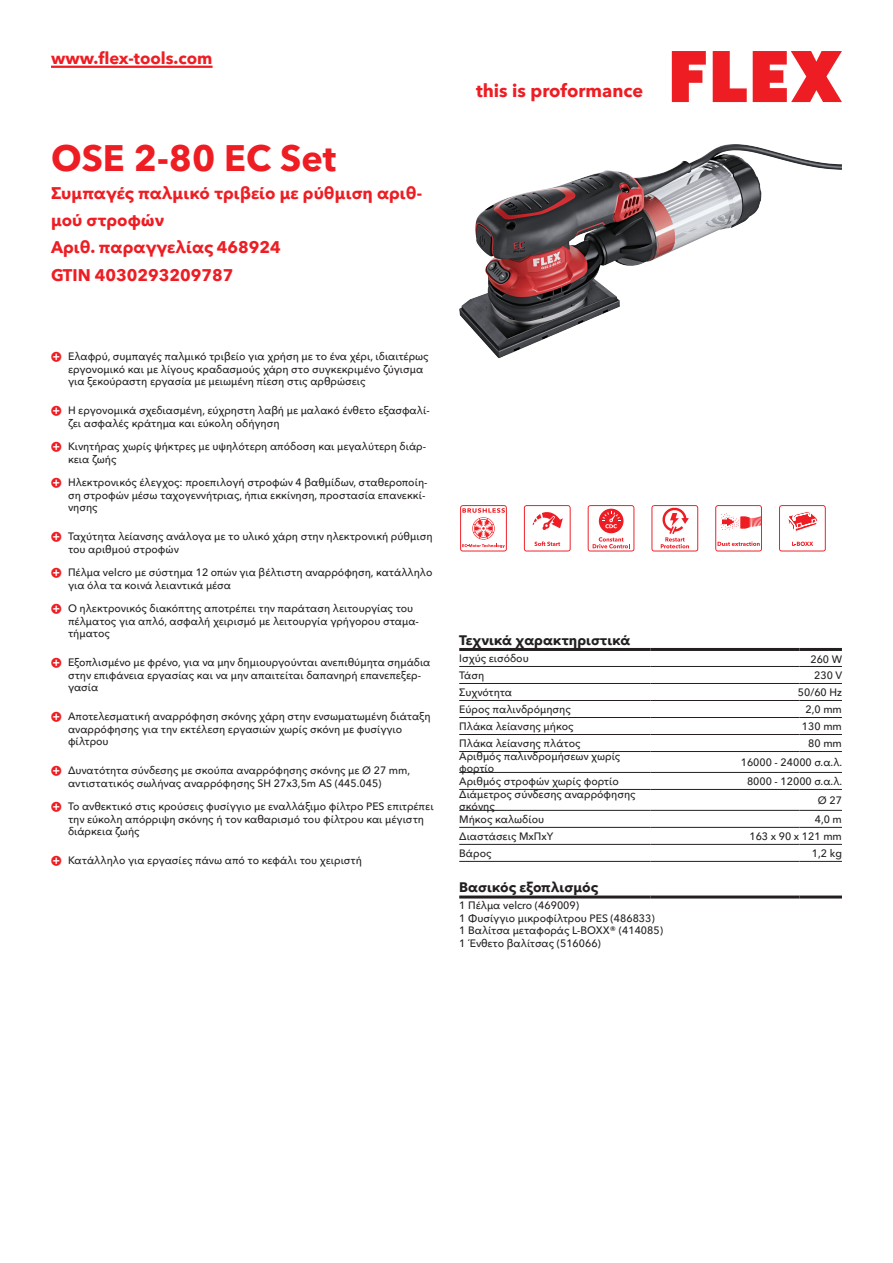
<style>
.page{position:relative;width:893px;height:1263px;background:#fff}
.page>*{position:absolute;margin:0;border:0;box-sizing:border-box;transform-origin:0 0}
.CB_AF_Product-name{font:700 36px "Avenir Next W1 G";color:#ee1d23}
.t1{font:700 18px "Avenir Next W1 G";color:#ee1d23}
.CB_AF_Product-short{font:700 16.5px/27px "Avenir Next W1 G";color:#ee1d23}
.CB_AF_Order-number{font:700 16.5px "Avenir Next W1 G";color:#ee1d23}
.CB_AF_Table-headline{font:700 13.5px "Avenir Next W1 G";color:#231f20}
.CB_AF_Table-specific{font:500 10.5px/12.6px "Avenir Next W1 G";color:#231f20}
</style>
<div class="page">
<svg style="left:672px;top:51px;width:34px;height:51px"></svg>
<svg style="left:713px;top:51px;width:34px;height:51px"></svg>
<svg style="left:753px;top:51px;width:89px;height:51px"></svg>
<hr style="left:51px;top:66px;width:162px;height:2px;background:#ee1d23">
<img style="left:459px;top:144px;width:276px;height:186px">
<hr style="left:459px;top:666px;width:192px;height:1px;background:#231f20">
<hr style="left:651px;top:666px;width:148px;height:1px;background:#231f20">
<hr style="left:799px;top:666px;width:43px;height:1px;background:#231f20">
<hr style="left:459px;top:683px;width:192px;height:1px;background:#231f20">
<hr style="left:651px;top:683px;width:148px;height:1px;background:#231f20">
<hr style="left:799px;top:683px;width:43px;height:1px;background:#231f20">
<hr style="left:459px;top:700px;width:192px;height:1px;background:#231f20">
<hr style="left:651px;top:700px;width:148px;height:1px;background:#231f20">
<hr style="left:799px;top:700px;width:43px;height:1px;background:#231f20">
<hr style="left:459px;top:717px;width:192px;height:1px;background:#231f20">
<hr style="left:651px;top:717px;width:148px;height:1px;background:#231f20">
<hr style="left:799px;top:717px;width:43px;height:1px;background:#231f20">
<hr style="left:459px;top:734px;width:192px;height:1px;background:#231f20">
<hr style="left:651px;top:734px;width:148px;height:1px;background:#231f20">
<hr style="left:799px;top:734px;width:43px;height:1px;background:#231f20">
<hr style="left:459px;top:751px;width:192px;height:1px;background:#231f20">
<hr style="left:651px;top:751px;width:148px;height:1px;background:#231f20">
<hr style="left:799px;top:751px;width:43px;height:1px;background:#231f20">
<hr style="left:459px;top:772px;width:192px;height:1px;background:#231f20">
<hr style="left:651px;top:772px;width:148px;height:1px;background:#231f20">
<hr style="left:799px;top:772px;width:43px;height:1px;background:#231f20">
<hr style="left:459px;top:789px;width:192px;height:1px;background:#231f20">
<hr style="left:651px;top:789px;width:148px;height:1px;background:#231f20">
<hr style="left:799px;top:789px;width:43px;height:1px;background:#231f20">
<hr style="left:459px;top:810px;width:192px;height:1px;background:#231f20">
<hr style="left:651px;top:810px;width:148px;height:1px;background:#231f20">
<hr style="left:799px;top:810px;width:43px;height:1px;background:#231f20">
<hr style="left:459px;top:827px;width:192px;height:1px;background:#231f20">
<hr style="left:651px;top:827px;width:148px;height:1px;background:#231f20">
<hr style="left:799px;top:827px;width:43px;height:1px;background:#231f20">
<hr style="left:459px;top:844px;width:192px;height:1px;background:#231f20">
<hr style="left:651px;top:844px;width:148px;height:1px;background:#231f20">
<hr style="left:799px;top:844px;width:43px;height:1px;background:#231f20">
<hr style="left:459px;top:861px;width:192px;height:1px;background:#231f20">
<hr style="left:651px;top:861px;width:148px;height:1px;background:#231f20">
<hr style="left:799px;top:861px;width:43px;height:1px;background:#231f20">
<hr style="left:459px;top:648px;width:192px;height:3px;background:#231f20">
<hr style="left:651px;top:648px;width:148px;height:3px;background:#231f20">
<hr style="left:799px;top:648px;width:43px;height:3px;background:#231f20">
<hr style="left:459px;top:895px;width:192px;height:3px;background:#231f20">
<hr style="left:651px;top:895px;width:148px;height:3px;background:#231f20">
<hr style="left:799px;top:895px;width:43px;height:3px;background:#231f20">
<svg style="left:460px;top:505px;width:47px;height:46px"></svg>
<svg style="left:524px;top:505px;width:47px;height:46px"></svg>
<svg style="left:588px;top:505px;width:46px;height:46px"></svg>
<svg style="left:651px;top:505px;width:47px;height:46px"></svg>
<svg style="left:715px;top:505px;width:47px;height:46px"></svg>
<svg style="left:779px;top:505px;width:47px;height:46px"></svg>
<h3 class="CB_AF_Product-short" style="left:51px;top:43px;width:163px">www.flex-tools.com</h3>
<p class="CB_AF_Product-name" style="left:51px;top:130px;width:287px">OSE 2-80 EC Set</p>
<p class="CB_AF_Product-short" style="left:51px;top:178px;width:373px">Συμπαγές παλμικό τριβείο με ρύθμιση αριθ&shy;μού στροφών</p>
<p class="CB_AF_Order-number" style="left:51px;top:234px;width:231px">Αριθ. παραγγελίας 468924</p>
<p class="CB_AF_Order-number" style="left:51px;top:262px;width:184px">GTIN 4030293209787</p>
<h2 class="t1" style="left:476px;top:77px;width:169px">this is proformance</h2>
<p class="CB_AF_Table-specific" style="left:68px;top:349px;width:362px">Ελαφρύ, συμπαγές παλμικό τριβείο για χρήση με το ένα χέρι, ιδιαιτέρως εργονομικό και με λίγους κραδασμούς χάρη στο συγκεκριμένο ζύγισμα για ξεκούραστη εργασία με μειωμένη πίεση στις αρθρώσεις</p>
<p class="CB_AF_Table-specific" style="left:68px;top:403px;width:363px">Η εργονομικά σχεδιασμένη, εύχρηστη λαβή με μαλακό ένθετο εξασφαλί&shy;ζει ασφαλές κράτημα και εύκολη οδήγηση</p>
<p class="CB_AF_Table-specific" style="left:68px;top:439px;width:360px">Κινητήρας χωρίς ψήκτρες με υψηλότερη απόδοση και μεγαλύτερη διάρ&shy;κεια ζωής</p>
<p class="CB_AF_Table-specific" style="left:68px;top:475px;width:361px">Ηλεκτρονικός έλεγχος: προεπιλογή στροφών 4 βαθμίδων, σταθεροποίη&shy;ση στροφών μέσω ταχογεννήτριας, ήπια εκκίνηση, προστασία επανεκκί&shy;νησης</p>
<p class="CB_AF_Table-specific" style="left:68px;top:529px;width:366px">Ταχύτητα λείανσης ανάλογα με το υλικό χάρη στην ηλεκτρονική ρύθμιση του αριθμού στροφών</p>
<p class="CB_AF_Table-specific" style="left:68px;top:565px;width:366px">Πέλμα velcro με σύστημα 12 οπών για βέλτιστη αναρρόφηση, κατάλληλο για όλα τα κοινά λειαντικά μέσα</p>
<p class="CB_AF_Table-specific" style="left:68px;top:601px;width:352px">Ο ηλεκτρονικός διακόπτης αποτρέπει την παράταση λειτουργίας του πέλματος για απλό, ασφαλή χειρισμό με λειτουργία γρήγορου σταμα&shy;τήματος</p>
<p class="CB_AF_Table-specific" style="left:68px;top:655px;width:364px">Εξοπλισμένο με φρένο, για να μην δημιουργούνται ανεπιθύμητα σημάδια στην επιφάνεια εργασίας και να μην απαιτείται δαπανηρή επανεπεξερ&shy;γασία</p>
<p class="CB_AF_Table-specific" style="left:68px;top:709px;width:364px">Αποτελεσματική αναρρόφηση σκόνης χάρη στην ενσωματωμένη διάταξη αναρρόφησης για την εκτέλεση εργασιών χωρίς σκόνη με φυσίγγιο φίλτρου</p>
<p class="CB_AF_Table-specific" style="left:68px;top:763px;width:344px">Δυνατότητα σύνδεσης με σκούπα αναρρόφησης σκόνης με Ø 27 mm, αντιστατικός σωλήνας αναρρόφησης SH 27x3,5m AS (445.045)</p>
<p class="CB_AF_Table-specific" style="left:68px;top:799px;width:367px">Το ανθεκτικό στις κρούσεις φυσίγγιο με εναλλάξιμο φίλτρο PES επιτρέπει την εύκολη απόρριψη σκόνης ή τον καθαρισμό του φίλτρου και μέγιστη διάρκεια ζωής</p>
<p class="CB_AF_Table-specific" style="left:68px;top:853px;width:296px">Κατάλληλο για εργασίες πάνω από το κεφάλι του χειριστή</p>
<p class="CB_AF_Table-headline" style="left:459px;top:630px;width:173px">Τεχνικά χαρακτηριστικά</p>
<p class="CB_AF_Table-specific" style="left:459px;top:651px;width:71px">Ισχύς εισόδου</p>
<p class="CB_AF_Table-specific" style="left:810px;top:652px;width:33px">260 W</p>
<p class="CB_AF_Table-specific" style="left:459px;top:668px;width:26px">Τάση</p>
<p class="CB_AF_Table-specific" style="left:814px;top:668px;width:29px">230 V</p>
<p class="CB_AF_Table-specific" style="left:459px;top:685px;width:54px">Συχνότητα</p>
<p class="CB_AF_Table-specific" style="left:798px;top:685px;width:46px">50/60 Hz</p>
<p class="CB_AF_Table-specific" style="left:459px;top:702px;width:113px">Εύρος παλινδρόμησης</p>
<p class="CB_AF_Table-specific" style="left:805px;top:702px;width:38px">2,0 mm</p>
<p class="CB_AF_Table-specific" style="left:459px;top:719px;width:116px">Πλάκα λείανσης μήκος</p>
<p class="CB_AF_Table-specific" style="left:802px;top:719px;width:41px">130 mm</p>
<p class="CB_AF_Table-specific" style="left:459px;top:736px;width:123px">Πλάκα λείανσης πλάτος</p>
<p class="CB_AF_Table-specific" style="left:808px;top:736px;width:35px">80 mm</p>
<p class="CB_AF_Table-specific" style="left:459px;top:749px;width:163px">Αριθμός παλινδρομήσεων χωρίς φορτίο</p>
<p class="CB_AF_Table-specific" style="left:741px;top:755px;width:103px">16000 - 24000 σ.α.λ.</p>
<p class="CB_AF_Table-specific" style="left:459px;top:774px;width:161px">Αριθμός στροφών χωρίς φορτίο</p>
<p class="CB_AF_Table-specific" style="left:747px;top:774px;width:97px">8000 - 12000 σ.α.λ.</p>
<p class="CB_AF_Table-specific" style="left:459px;top:787px;width:178px">Διάμετρος σύνδεσης αναρρόφησης σκόνης</p>
<p class="CB_AF_Table-specific" style="left:818px;top:793px;width:26px">Ø 27</p>
<p class="CB_AF_Table-specific" style="left:459px;top:812px;width:86px">Μήκος καλωδίου</p>
<p class="CB_AF_Table-specific" style="left:815px;top:812px;width:29px">4,0 m</p>
<p class="CB_AF_Table-specific" style="left:459px;top:829px;width:96px">Διαστάσεις ΜxΠxΥ</p>
<p class="CB_AF_Table-specific" style="left:749px;top:829px;width:94px">163 x 90 x 121 mm</p>
<p class="CB_AF_Table-specific" style="left:459px;top:846px;width:34px">Βάρος</p>
<p class="CB_AF_Table-specific" style="left:812px;top:846px;width:32px">1,2 kg</p>
<p class="CB_AF_Table-headline" style="left:459px;top:877px;width:140px">Βασικός εξοπλισμός</p>
<p class="CB_AF_Table-specific" style="left:459px;top:898px;width:205px">1 Πέλμα velcro (469009)<br>1 Φυσίγγιο μικροφίλτρου PES (486833)<br>1 Βαλίτσα μεταφοράς L-BOXX® (414085)<br>1 Ένθετο βαλίτσας (516066)</p>
</div>
